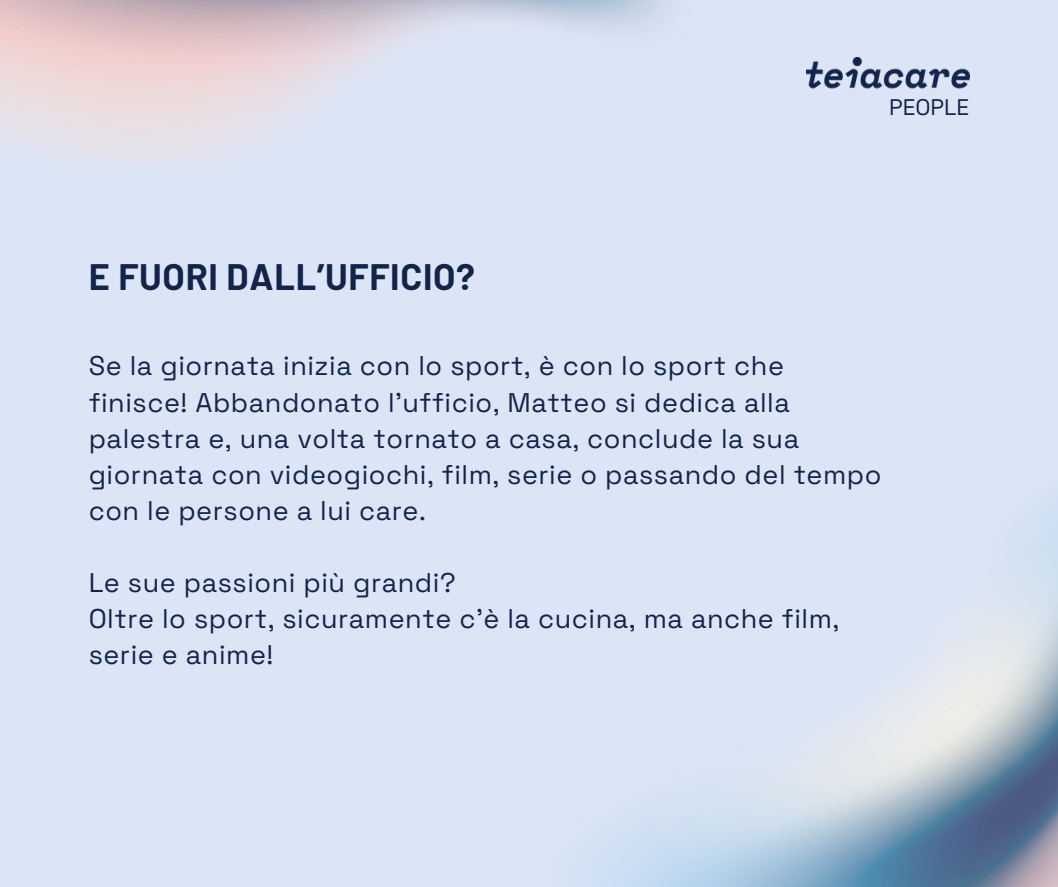
<style>
.page{position:relative;width:1058px;height:887px;background:#fff}
.page>*{position:absolute;margin:0;border:0;box-sizing:border-box;transform-origin:0 0}
.t1{font:700 36px "Barlow";letter-spacing:.02em;color:#13244b}
.t2{font:27px/36px "Space Grotesk";letter-spacing:.02em;color:#13244b}
.t3{font:22.65px "Space Grotesk";color:#13244b}
</style>
<div class="page">
<div style="left:0;top:0;width:1058px;height:886px;background:#dce5f6"></div>
<img style="left:0;top:0;width:664px;height:153px">
<img style="left:589px;top:503px;width:469px;height:383px">
<img style="left:806px;top:57px;width:163px;height:32px">
<p class="t3" style="left:889px;top:92px;width:81px">PEOPLE</p>
<h1 class="t1" style="left:89px;top:254px;width:388px">E FUORI DALL’UFFICIO?</h1>
<p class="t2" style="left:89px;top:348px;width:794px">Se la giornata inizia con lo sport, è con lo sport che finisce! Abbandonato l’ufficio, Matteo si dedica alla palestra e, una volta tornato a casa, conclude la sua giornata con videogiochi, film, serie o passando del tempo con le persone a lui care.</p>
<p class="t2" style="left:89px;top:564px;width:752px">Le sue passioni più grandi?<br>Oltre lo sport, sicuramente c’è la cucina, ma anche film, serie e anime!</p>
</div>
